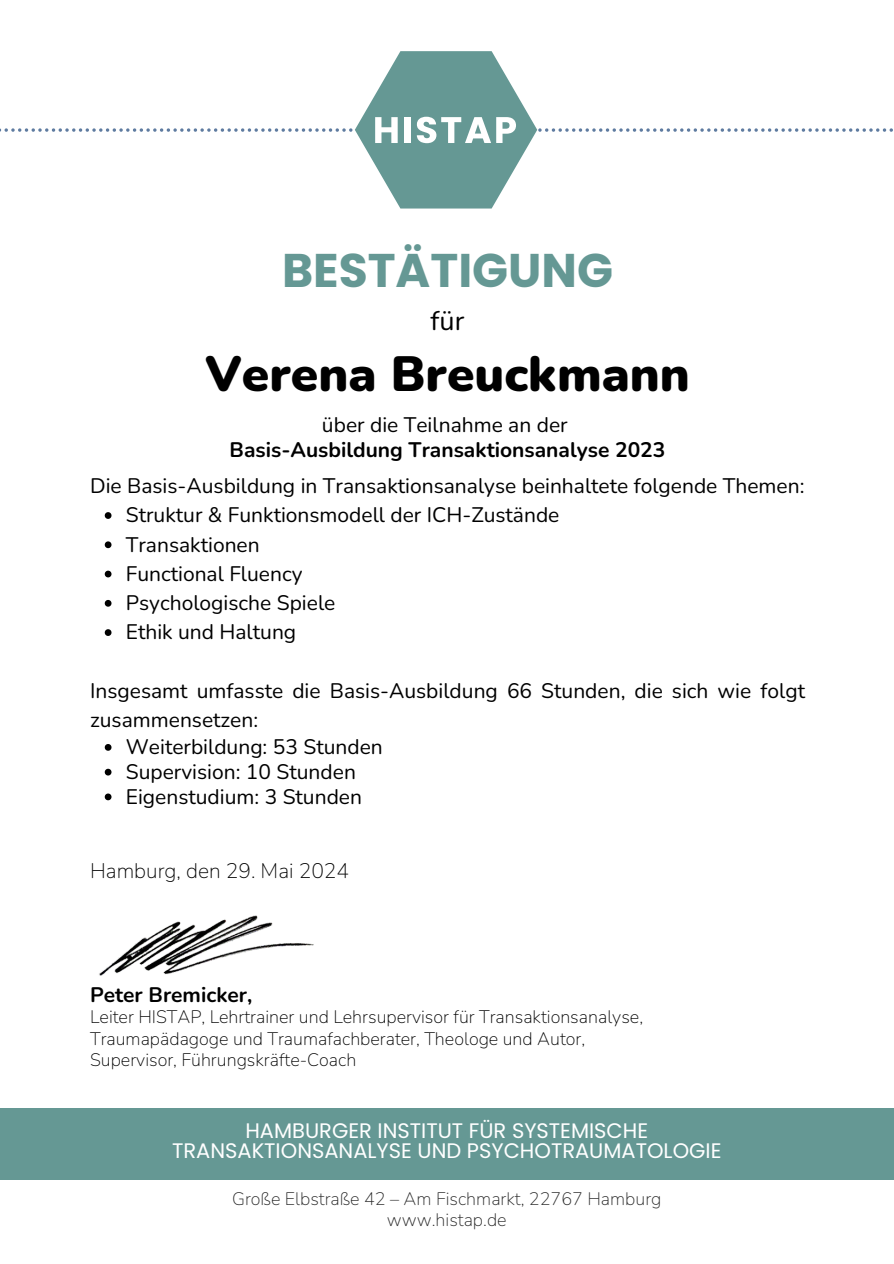
<style>
.page{position:relative;width:894px;height:1264px;background:#fff}
.page>*{position:absolute;margin:0;border:0;box-sizing:border-box;transform-origin:0 0}
.t1{font:900 49.5px "Nunito";color:#000}
.t2{font:700 47.25px "Poppins";color:#659894}
.t3{font:27px "Nunito";color:#000}
.t4{font:21px/29.2px "Nunito";color:#000}
.t5{font:700 21px/24.8px "Nunito";color:#000;text-align:center}
.t6{font:21px/20.2px "Poppins";color:#fff;text-align:center}
.t7{font:200 21px "Nunito";color:#000}
.t8{font:200 18px "Nunito";color:#000}
.t9{font:200 18px "Nunito";color:#262626}
.s1{font-weight:400}
</style>
<div class="page">
<div style="left:0;top:1107px;width:893px;height:72px;background:#659894"></div>
<svg style="left:105px;top:512px;width:6px;height:7px"></svg>
<svg style="left:105px;top:541px;width:6px;height:7px"></svg>
<svg style="left:105px;top:570px;width:6px;height:7px"></svg>
<svg style="left:105px;top:600px;width:6px;height:6px"></svg>
<svg style="left:105px;top:629px;width:6px;height:7px"></svg>
<svg style="left:105px;top:744px;width:6px;height:6px"></svg>
<svg style="left:105px;top:768px;width:6px;height:7px"></svg>
<svg style="left:105px;top:793px;width:6px;height:7px"></svg>
<img style="left:99px;top:915px;width:215px;height:61px">
<svg style="left:0;top:51px;width:893px;height:158px"></svg>
<p class="t2" style="left:282px;top:237px;width:332px">BESTÄTIGUNG</p>
<p class="t3" style="left:430px;top:303px;width:35px">für</p>
<h4 class="t1" style="left:205px;top:341px;width:486px">Verena Breuckmann</h4>
<p class="t5" style="left:229px;top:413px;width:437px"><span class="s1">über die Teilnahme an der<br></span>Basis-Ausbildung Transaktionsanalyse 2023</p>
<p class="t4" style="left:90px;top:471px;width:715px">Die Basis-Ausbildung in Transaktionsanalyse beinhaltete folgende Themen:</p>
<h1 class="t4" style="left:126px;top:500px;width:435px">Struktur &amp; Funktionsmodell der ICH-Zustände</h1>
<h3 class="t4" style="left:126px;top:530px;width:135px">Transaktionen</h3>
<h2 class="t4" style="left:126px;top:559px;width:178px">Functional Fluency</h2>
<h5 class="t4" style="left:126px;top:588px;width:211px">Psychologische Spiele</h5>
<h5 class="t4" style="left:126px;top:617px;width:172px">Ethik und Haltung</h5>
<p class="t4" style="left:90px;top:676px;width:716px">Insgesamt umfasste die Basis-Ausbildung 66 Stunden, die sich wie folgt zusammensetzen:</p>
<p class="t4" style="left:126px;top:732px;width:258px">Weiterbildung: 53 Stunden</p>
<p class="t4" style="left:126px;top:757px;width:231px">Supervision: 10 Stunden</p>
<p class="t4" style="left:126px;top:782px;width:238px">Eigenstudium: 3 Stunden</p>
<p class="t7" style="left:90px;top:856px;width:260px">Hamburg, den 29. Mai 2024</p>
<h5 class="t5" style="left:90px;top:982px;width:164px">Peter Bremicker,</h5>
<p class="t8" style="left:90px;top:1004px;width:554px">Leiter HISTAP, Lehrtrainer und Lehrsupervisor für Transaktionsanalyse,</p>
<p class="t8" style="left:90px;top:1026px;width:496px">Traumapädagoge und Traumafachberater, Theologe und Autor,</p>
<p class="t8" style="left:90px;top:1047px;width:268px">Supervisor, Führungskräfte-Coach</p>
<p class="t6" style="left:172px;top:1120px;width:550px">HAMBURGER INSTITUT FÜR SYSTEMISCHE<br>TRANSAKTIONSANALYSE UND PSYCHOTRAUMATOLOGIE</p>
<p class="t9" style="left:232px;top:1186px;width:431px">Große Elbstraße 42 – Am Fischmarkt, 22767 Hamburg</p>
<p class="t9" style="left:387px;top:1207px;width:121px">www.histap.de</p>
</div>
